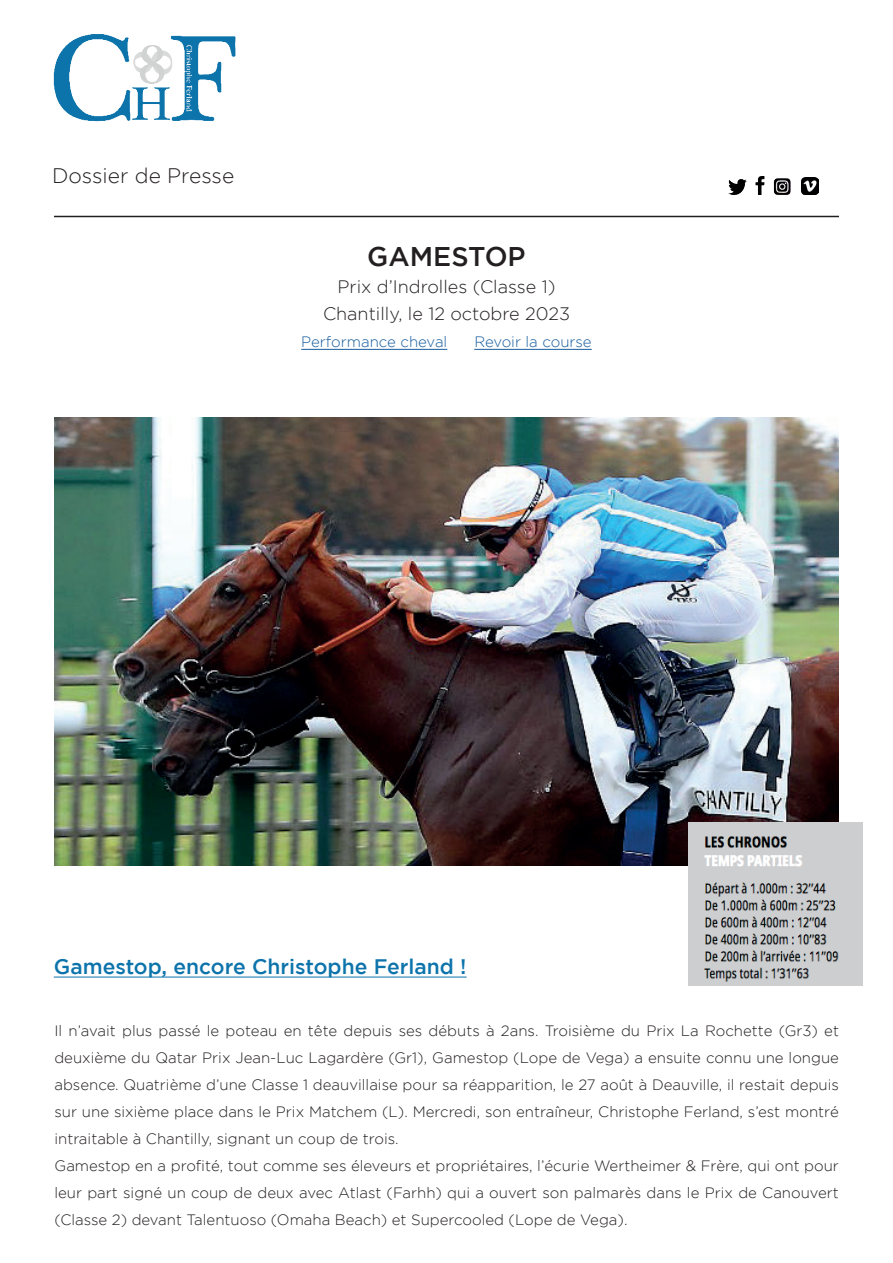
<style>
.page{position:relative;width:893px;height:1263px;background:#fff}
.page>*{position:absolute;margin:0;border:0;box-sizing:border-box;transform-origin:0 0}
.t1{font:500 27px "Gotham";color:#231f20}
.t2{font:500 21px "Gotham";color:#0d74ab}
.t3{font:300 21px "Gotham";color:#231f20}
.t4{font:300 18px/27px "Gotham";color:#231f20;text-align:center}
.t5{font:300 15px/27px "Gotham";color:#231f20}
.t6{font:300 15px "Gotham";color:#175d9e}
</style>
<div class="page">
<img style="left:54px;top:418px;width:785px;height:447px">
<hr style="left:54px;top:216px;width:785px;height:1px;background:#231f20">
<hr style="left:301px;top:349px;width:146px;height:1px;background:#175d9e">
<hr style="left:474px;top:349px;width:118px;height:1px;background:#175d9e">
<img style="left:728px;top:179px;width:19px;height:16px">
<img style="left:755px;top:176px;width:10px;height:18px">
<img style="left:53px;top:34px;width:183px;height:88px">
<img style="left:801px;top:178px;width:17px;height:17px">
<img style="left:773px;top:178px;width:18px;height:17px">
<hr style="left:54px;top:977px;width:413px;height:1px;background:#0d74ab">
<img style="left:689px;top:823px;width:173px;height:163px">
<h2 class="t3" style="left:52px;top:164px;width:184px">Dossier de Presse</h2>
<h1 class="t1" style="left:367px;top:241px;width:160px">GAMESTOP</h1>
<p class="t4" style="left:323px;top:273px;width:248px">Prix d’Indrolles (Classe 1)<br>Chantilly, le 12 octobre 2023</p>
<p class="t6" style="left:301px;top:334px;width:148px">Performance cheval</p>
<p class="t6" style="left:474px;top:334px;width:119px">Revoir la course</p>
<h2 class="t2" style="left:54px;top:955px;width:414px">Gamestop, encore Christophe Ferland !</h2>
<p class="t5" style="left:54px;top:1017px;width:786px">Il n’avait plus passé le poteau en tête depuis ses débuts à 2ans. Troisième du Prix La Rochette (Gr3) et deuxième du Qatar Prix Jean-Luc Lagardère (Gr1), Gamestop (Lope de Vega) a ensuite connu une longue absence. Quatrième d’une Classe 1 deauvillaise pour sa réapparition, le 27 août à Deauville, il restait depuis sur une sixième place dans le Prix Matchem (L). Mercredi, son entraîneur, Christophe Ferland, s’est montré intraitable à Chantilly, signant un coup de trois.<br>Gamestop en a profité, tout comme ses éleveurs et propriétaires, l’écurie Wertheimer &amp; Frère, qui ont pour leur part signé un coup de deux avec Atlast (Farhh) qui a ouvert son palmarès dans le Prix de Canouvert (Classe 2) devant Talentuoso (Omaha Beach) et Supercooled (Lope de Vega).</p>
</div>
